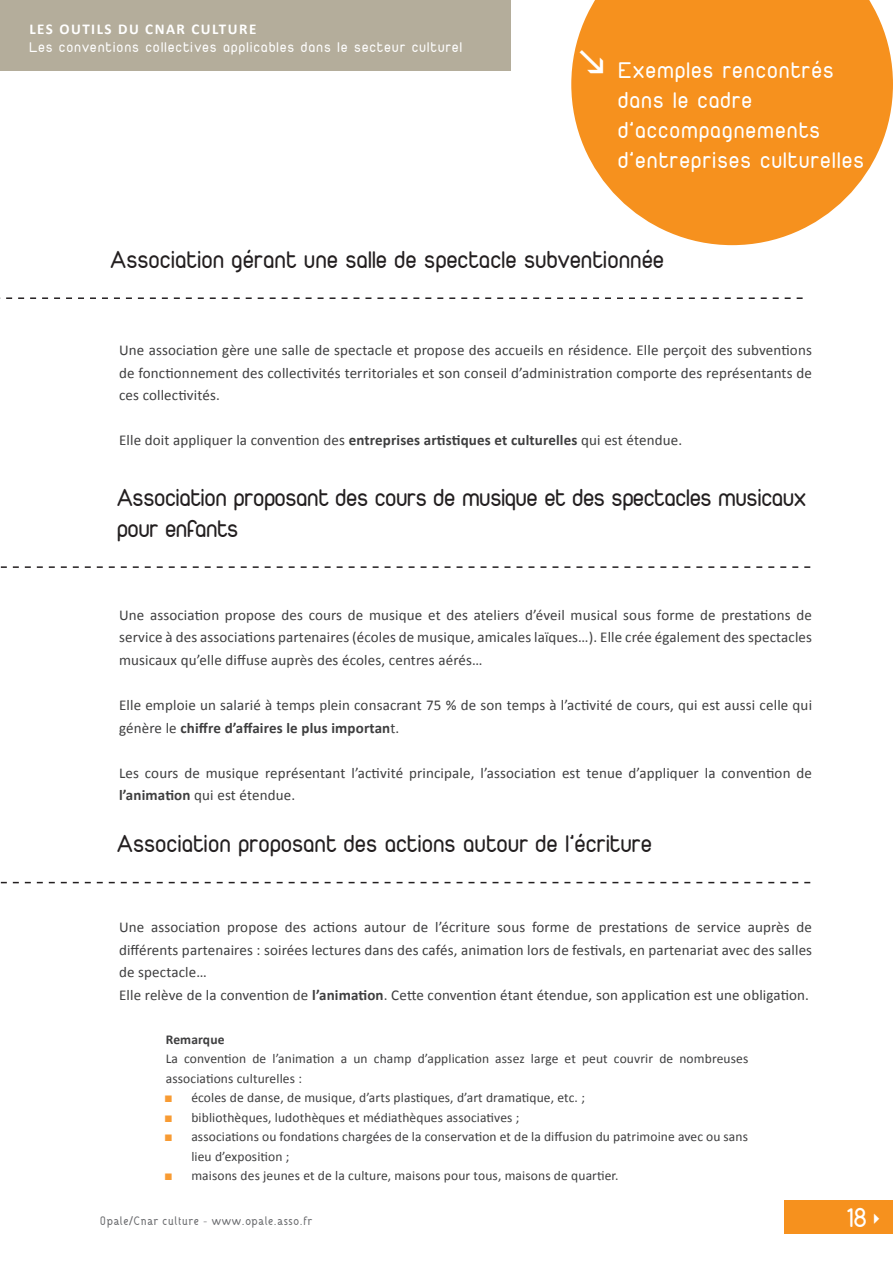
<style>
.page{position:relative;width:893px;height:1263px;background:#fff}
.page>*{position:absolute;margin:0;border:0;box-sizing:border-box;transform-origin:0 0}
.t1{font:28.5px "Duepuntozero";color:#fff}
.t2{font:25.5px/30.6px "Duepuntozero";letter-spacing:.025em;color:#231f20}
.t3{font:24px/30px "Duepuntozero";letter-spacing:.07em;color:#fff}
.t4{font:15px/22.5px "Calibri";letter-spacing:.01em;color:#3e3e3f}
.t5{font:15px "Duepuntozero";letter-spacing:.1em;color:#fff}
.t6{font:700 15px "Calibri";letter-spacing:.1em;color:#fff}
.t7{font:13.5px "Calibri";letter-spacing:.01em;color:#3e3e3f}
.t8{font:700 13.5px "Calibri";letter-spacing:.01em;color:#3e3e3f}
.t9{font:500 12px "DANOISE";letter-spacing:.05em;color:#6c6d70}
.s1{font-weight:700}
</style>
<div class="page">
<div style="left:785px;top:1200px;width:108px;height:34px;background:#f6911e"></div>
<div style="left:0;top:0;width:510px;height:71px;background:#b4ad9b"></div>
<svg style="left:571px;top:0;width:322px;height:245px;fill:#f6911e"></svg>
<svg style="left:0;top:297px;width:803px;height:2px"></svg>
<svg style="left:0;top:566px;width:810px;height:2px"></svg>
<svg style="left:0;top:882px;width:810px;height:1px"></svg>
<svg style="left:580px;top:49px;width:23px;height:24px"></svg>
<svg style="left:610px;top:77px;width:43px;height:1px"></svg>
<p class="t6" style="left:29px;top:20px;width:229px">LES OUTILS DU CNAR CULTURE</p>
<p class="t5" style="left:29px;top:39px;width:434px">Les conventions collectives applicables dans le secteur culturel</p>
<h3 class="t3" style="left:618px;top:55px;width:247px">Exemples rencontrés dans le cadre d’accompagnements d’entreprises culturelles</h3>
<h2 class="t2" style="left:111px;top:244px;width:555px">Association gérant une salle de spectacle subventionnée</h2>
<p class="t4" style="left:119px;top:338px;width:694px;text-align:justify">Une association gère une salle de spectacle et propose des accueils en résidence. Elle perçoit des subventions de fonctionnement des collectivités territoriales et son conseil d’administration comporte des représentants de ces collectivités.</p>
<p class="t4" style="left:119px;top:428px;width:565px">Elle doit appliquer la convention des <span class="s1">entreprises artistiques et culturelles</span> qui est étendue.</p>
<h2 class="t2" style="left:117px;top:482px;width:691px">Association proposant des cours de musique et des spectacles musicaux pour enfants</h2>
<p class="t4" style="left:119px;top:603px;width:694px;text-align:justify">Une association propose des cours de musique et des ateliers d’éveil musical sous forme de prestations de service à des associations partenaires (écoles de musique, amicales laïques…). Elle crée également des spectacles musicaux qu’elle diffuse auprès des écoles, centres aérés…</p>
<p class="t4" style="left:119px;top:693px;width:694px">Elle emploie un salarié à temps plein consacrant 75 % de son temps à l’activité de cours, qui est aussi celle qui génère le <span class="s1">chiffre d’affaires le plus importan</span>t.</p>
<p class="t4" style="left:119px;top:760px;width:694px">Les cours de musique représentant l’activité principale, l’association est tenue d’appliquer la convention de <span class="s1">l’animation</span> qui est étendue.</p>
<h2 class="t2" style="left:117px;top:828px;width:536px">Association proposant des actions autour de l’écriture</h2>
<p class="t4" style="left:119px;top:915px;width:695px">Une association propose des actions autour de l’écriture sous forme de prestations de service auprès de différents partenaires : soirées lectures dans des cafés, animation lors de festivals, en partenariat avec des salles de spectacle…<br>Elle relève de la convention de <span class="s1">l’animation</span>. Cette convention étant étendue, son application est une obligation.</p>
<p class="t8" style="left:166px;top:1031px;width:60px">Remarque</p>
<p class="t7" style="left:166px;top:1050px;width:584px">La convention de l’animation a un champ d’application assez large et peut couvrir de nombreuses</p>
<p class="t7" style="left:166px;top:1070px;width:138px">associations culturelles :</p>
<p class="t7" style="left:191px;top:1089px;width:395px">écoles de danse, de musique, d’arts plastiques, d’art dramatique, etc. ;</p>
<p class="t7" style="left:191px;top:1109px;width:330px">bibliothèques, ludothèques et médiathèques associatives ;</p>
<p class="t7" style="left:191px;top:1128px;width:558px">associations ou fondations chargées de la conservation et de la diffusion du patrimoine avec ou sans</p>
<p class="t7" style="left:191px;top:1148px;width:100px">lieu d’exposition ;</p>
<p class="t7" style="left:191px;top:1167px;width:429px">maisons des jeunes et de la culture, maisons pour tous, maisons de quartier.</p>
<p class="t9" style="left:100px;top:1213px;width:214px">Opale/Cnar culture - www.opale.asso.fr</p>
<h1 class="t1" style="left:847px;top:1202px;width:20px">18</h1>
</div>
